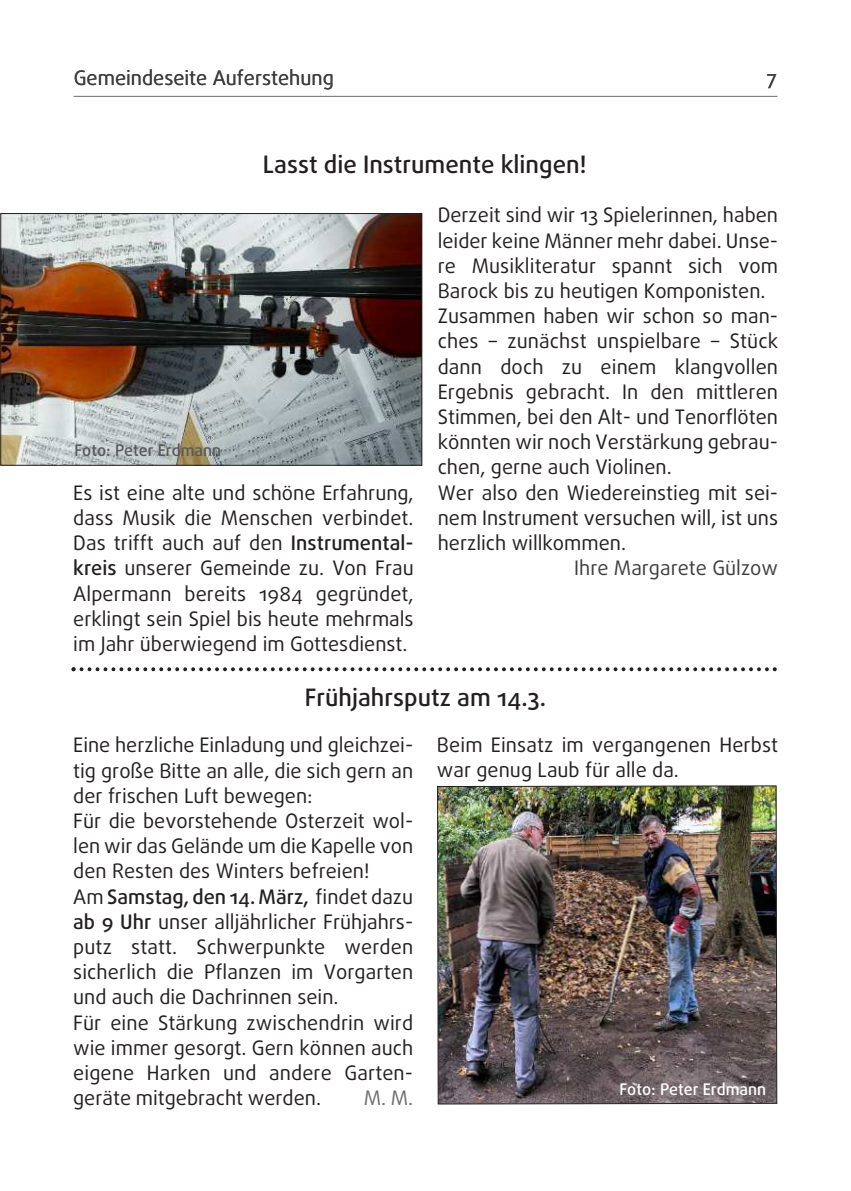
<style>
.page{position:relative;width:851px;height:1191px;background:#fff}
.page>*{position:absolute;margin:0;border:0;box-sizing:border-box;transform-origin:0 0}
.t1{font:500 24px "Daxline";color:#231f20}
.t2{font:20px/25.2px "Daxline";color:#231f20}
.t3{font:20px "Daxline";color:#3e3e3f}
.t4{font:20px "Daxline";color:#6c6d70}
.t5{font:500 16px "Daxline";color:#fff}
.t6{font:500 16px "Daxline";color:#57585a}
.s1{font-weight:500}
</style>
<div class="page">
<hr style="left:74px;top:96px;width:703px;height:1px;background:#808285">
<svg style="left:71px;top:667px;width:705px;height:4px"></svg>
<img style="left:437px;top:785px;width:340px;height:320px">
<img style="left:2px;top:215px;width:418px;height:248px">
<div style="left:0;top:213px;width:422px;height:252px;border:1px solid #231f20"></div>
<p class="t3" style="left:74px;top:70px;width:261px">Gemeindeseite Auferstehung</p>
<p class="t3" style="left:766px;top:70px;width:12px">7</p>
<p class="t1" style="left:263px;top:154px;width:325px">Lasst die Instrumente klingen!</p>
<p class="t6" style="left:74px;top:443px;width:148px">Foto: Peter Erdmann</p>
<p class="t2" style="left:73px;top:481px;width:342px;text-align:justify">Es ist eine alte und schöne Erfahrung, dass Musik die Menschen verbindet.<br>Das trifft auch auf den <span class="s1">Instrumental&shy;kreis</span> unserer Gemeinde zu. Von Frau Alpermann bereits 1984 gegründet, erklingt sein Spiel bis heute mehrmals im Jahr überwiegend im Gottesdienst.</p>
<p class="t2" style="left:437px;top:204px;width:342px">Derzeit sind wir 13 Spielerinnen, haben leider keine Männer mehr dabei. Unse&shy;re Musikliteratur spannt sich vom Barock bis zu heutigen Komponisten.<br>Zusammen haben wir schon so man&shy;ches – zunächst unspielbare – Stück dann doch zu einem klangvollen Ergebnis gebracht. In den mittleren Stimmen, bei den Alt- und Tenorflöten könnten wir noch Verstärkung gebrau&shy;chen, gerne auch Violinen.<br>Wer also den Wiedereinstieg mit sei&shy;nem Instrument versuchen will, ist uns herzlich willkommen.</p>
<p class="t3" style="left:574px;top:559px;width:205px">Ihre Margarete Gülzow</p>
<p class="t1" style="left:305px;top:687px;width:243px">Frühjahrsputz am 14.3.</p>
<p class="t2" style="left:73px;top:734px;width:341px">Eine herzliche Einladung und gleichzei&shy;tig große Bitte an alle, die sich gern an der frischen Luft bewegen:<br>Für die bevorstehende Osterzeit wol&shy;len wir das Gelände um die Kapelle von den Resten des Winters befreien!<br>Am <span class="s1">Samstag, den 14. März,</span> findet dazu <span class="s1">ab 9 Uhr</span> unser alljährlicher Frühjahrs&shy;putz statt. Schwerpunkte werden sicherlich die Pflanzen im Vorgarten und auch die Dachrinnen sein.<br>Für eine Stärkung zwischendrin wird wie immer gesorgt. Gern können auch eigene Harken und andere Garten&shy;geräte mitgebracht werden.</p>
<p class="t4" style="left:363px;top:1089px;width:51px">M. M.</p>
<p class="t2" style="left:437px;top:733px;width:342px">Beim Einsatz im vergangenen Herbst war genug Laub für alle da.</p>
<p class="t5" style="left:619px;top:1082px;width:148px">Foto: Peter Erdmann</p>
</div>
